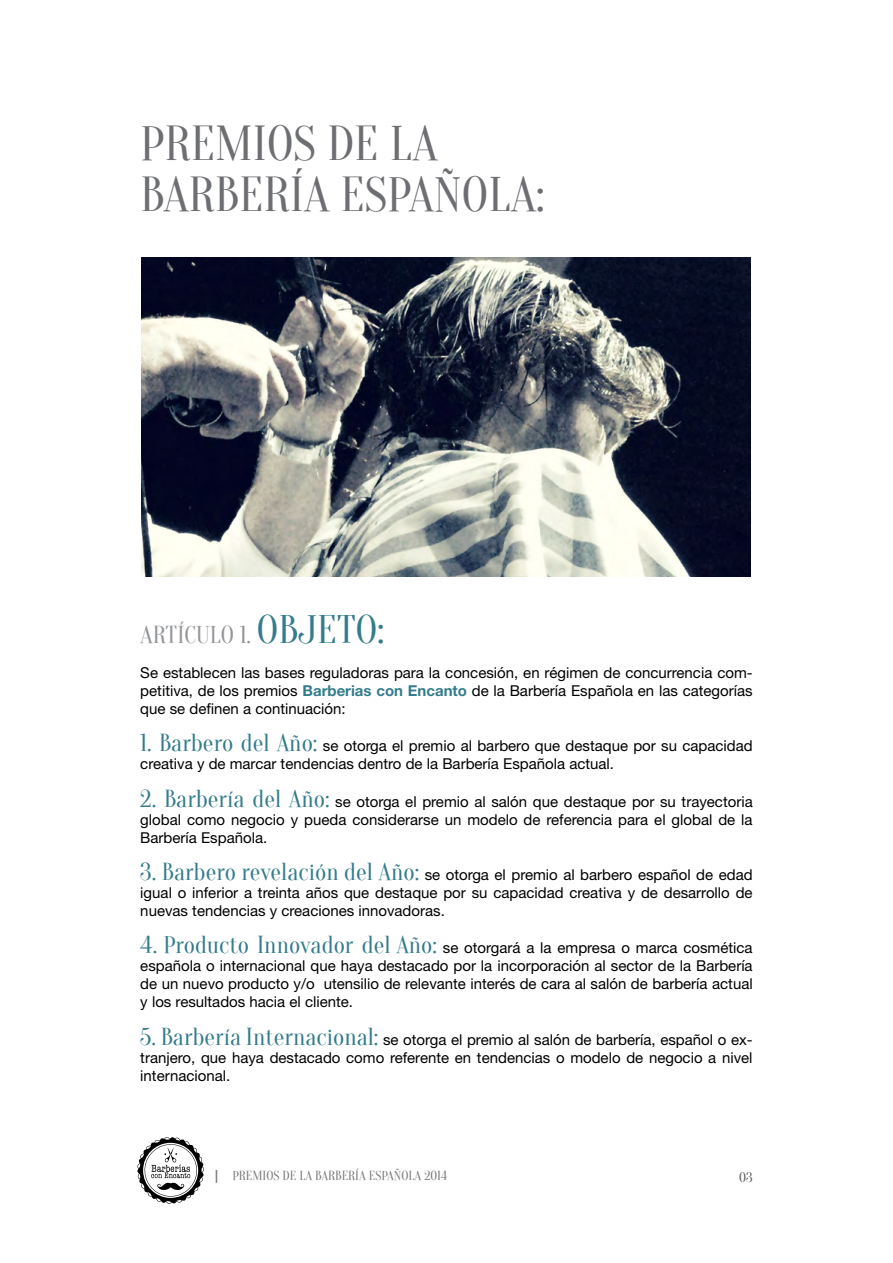
<style>
.page{position:relative;width:893px;height:1263px;background:#fff}
.page>*{position:absolute;margin:0;border:0;box-sizing:border-box;transform-origin:0 0}
.t1{font:48px/51px "Oranienbaum";color:#6d6e71}
.t2{font:24px "Oranienbaum";color:#939598}
.t3{font:15px/18px "Helvetica Neue LT Std";color:#000;text-align:justify}
.t4{font:13.5px "Oranienbaum";color:#58595b}
.t5{font:12.9px "Oranienbaum";color:#77787b}
.s1{font-size:39px;color:#347c8b}
.s2{font-weight:700;color:#347c8b}
.s3{font-family:"Oranienbaum";font-size:24px;color:#347c8b}
.s4{font-family:"Helvetica Neue LT Std";font-weight:700}
</style>
<div class="page">
<svg style="left:137px;top:1137px;width:67px;height:67px"></svg>
<img style="left:141px;top:258px;width:609px;height:319px">
<h1 class="t1" style="left:140px;top:119px;width:406px">PREMIOS DE LA<br>BARBERÍA ESPAÑOLA:</h1>
<h2 class="t2" style="left:140px;top:621px;width:246px">ARTÍCULO 1. <span class="s1">OBJETO:</span></h2>
<p class="t3" style="left:140px;top:663px;width:614px">Se establecen las bases reguladoras para la concesión, en régimen de concurrencia com&shy;petitiva, de los premios <span class="s2">Barberias con Encanto</span> de la Barbería Española en las categorías que se definen a continuación:</p>
<p class="t3" style="left:140px;top:737px;width:614px"><span class="s3">1. Barbero del Año:</span> se otorga el premio al barbero que destaque por su capacidad creativa y de marcar tendencias dentro de la Barbería Española actual.</p>
<p class="t3" style="left:140px;top:792px;width:614px"><span class="s3">2. Barbería del Año:</span> se otorga el premio al salón que destaque por su trayectoria global como negocio y pueda considerarse un modelo de referencia para el global de la Barbería Española.</p>
<p class="t3" style="left:140px;top:865px;width:614px"><span class="s3">3. Barbero revelación del Año:</span> se otorga el premio al barbero español de edad igual o inferior a treinta años que destaque por su capacidad creativa y de desarrollo de nuevas tendencias y creaciones innovadoras.</p>
<p class="t3" style="left:140px;top:939px;width:614px"><span class="s3">4. Producto Innovador del Año:</span> se otorgará a la empresa o marca cosmética española o internacional que haya destacado por la incorporación al sector de la Barbería de un nuevo producto y/o utensilio de relevante interés de cara al salón de barbería actual y los resultados hacia el cliente.</p>
<p class="t3" style="left:140px;top:1030px;width:614px"><span class="s3">5. Barbería Internacional:</span> se otorga el premio al salón de barbería, español o ex&shy;tranjero, que haya destacado como referente en tendencias o modelo de negocio a nivel internacional.</p>
<p class="t5" style="left:215px;top:1168px;width:234px"><span class="s4">|</span> PREMIOS DE LA BARBERÍA ESPAÑOLA 2014</p>
<p class="t4" style="left:739px;top:1169px;width:15px">03</p>
</div>
